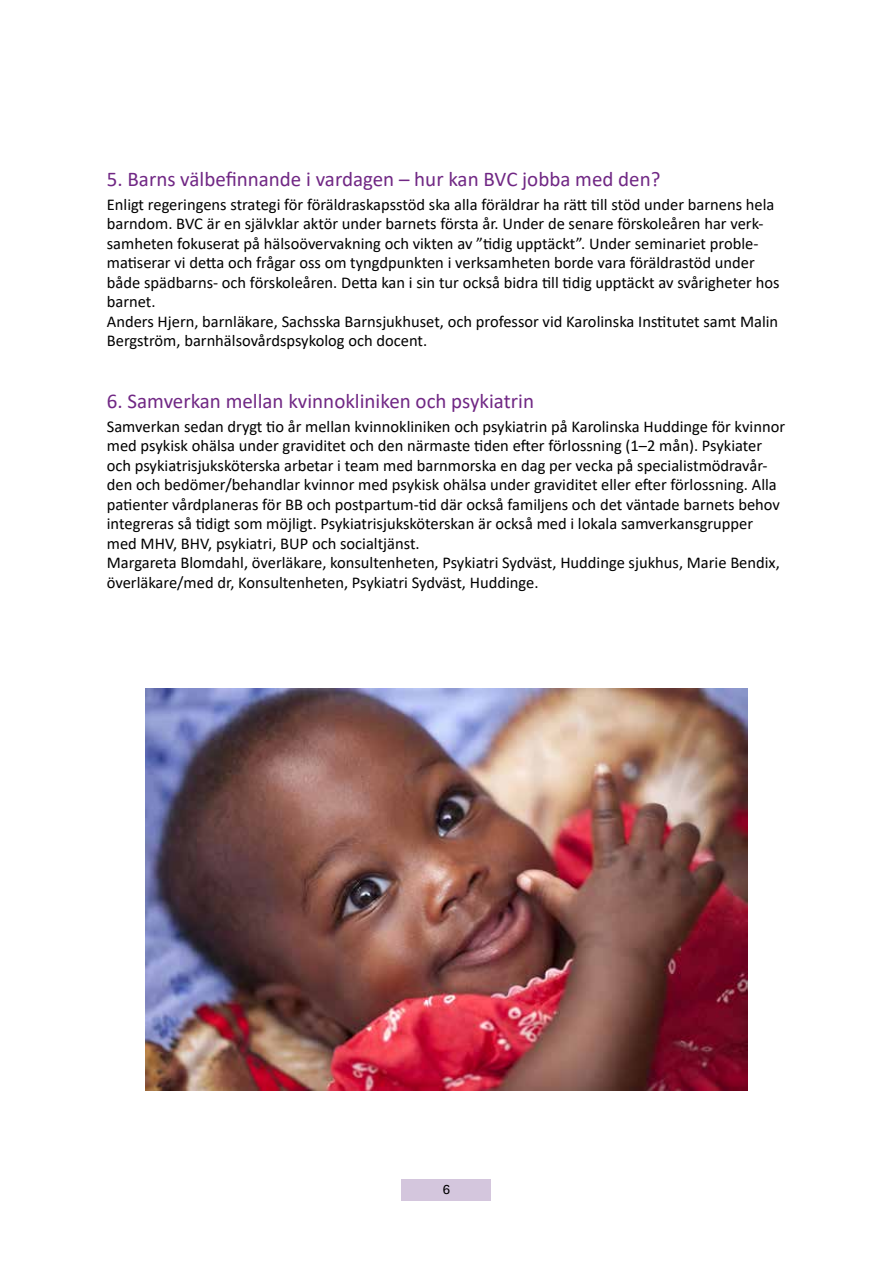
<style>
.page{position:relative;width:893px;height:1263px;background:#fff}
.page>*{position:absolute;margin:0;border:0;box-sizing:border-box;transform-origin:0 0}
.t1{font:21px "Calibri";color:#702784}
.t2{font:16.5px/19.5px "Calibri";color:#000}
.t3{font:13.5px "Typewriter URW";color:#000}
</style>
<div class="page">
<div style="left:402px;top:1179px;width:89px;height:21px;background:#d4c6dd"></div>
<img style="left:146px;top:689px;width:601px;height:401px">
<p class="t1" style="left:107px;top:164px;width:555px">5. Barns välbefinnande i vardagen – hur kan BVC jobba med den?</p>
<p class="t2" style="left:107px;top:194px;width:674px">Enligt regeringens strategi för föräldraskapsstöd ska alla föräldrar ha rätt till stöd under barnens hela barndom. BVC är en självklar aktör under barnets första år. Under de senare förskoleåren har verk&shy;samheten fokuserat på hälsoövervakning och vikten av ”tidig upptäckt”. Under seminariet proble&shy;matiserar vi detta och frågar oss om tyngdpunkten i verksamheten borde vara föräldrastöd under både spädbarns- och förskoleåren. Detta kan i sin tur också bidra till tidig upptäckt av svårigheter hos barnet.<br>Anders Hjern, barnläkare, Sachsska Barnsjukhuset, och professor vid Karolinska Institutet samt Malin Bergström, barnhälsovårdspsykolog och docent.</p>
<p class="t1" style="left:107px;top:386px;width:429px">6. Samverkan mellan kvinnokliniken och psykiatrin</p>
<p class="t2" style="left:107px;top:416px;width:680px">Samverkan sedan drygt tio år mellan kvinnokliniken och psykiatrin på Karolinska Huddinge för kvinnor med psykisk ohälsa under graviditet och den närmaste tiden efter förlossning (1–2 mån). Psykiater och psykiatrisjuksköterska arbetar i team med barnmorska en dag per vecka på specialistmödravår&shy;den och bedömer/behandlar kvinnor med psykisk ohälsa under graviditet eller efter förlossning. Alla patienter vårdplaneras för BB och postpartum-tid där också familjens och det väntade barnets behov integreras så tidigt som möjligt. Psykiatrisjuksköterskan är också med i lokala samverkansgrupper med MHV, BHV, psykiatri, BUP och socialtjänst.<br>Margareta Blomdahl, överläkare, konsultenheten, Psykiatri Sydväst, Huddinge sjukhus, Marie Bendix, överläkare/med dr, Konsultenheten, Psykiatri Sydväst, Huddinge.</p>
<p class="t3" style="left:443px;top:1182px;width:9px">6</p>
</div>
